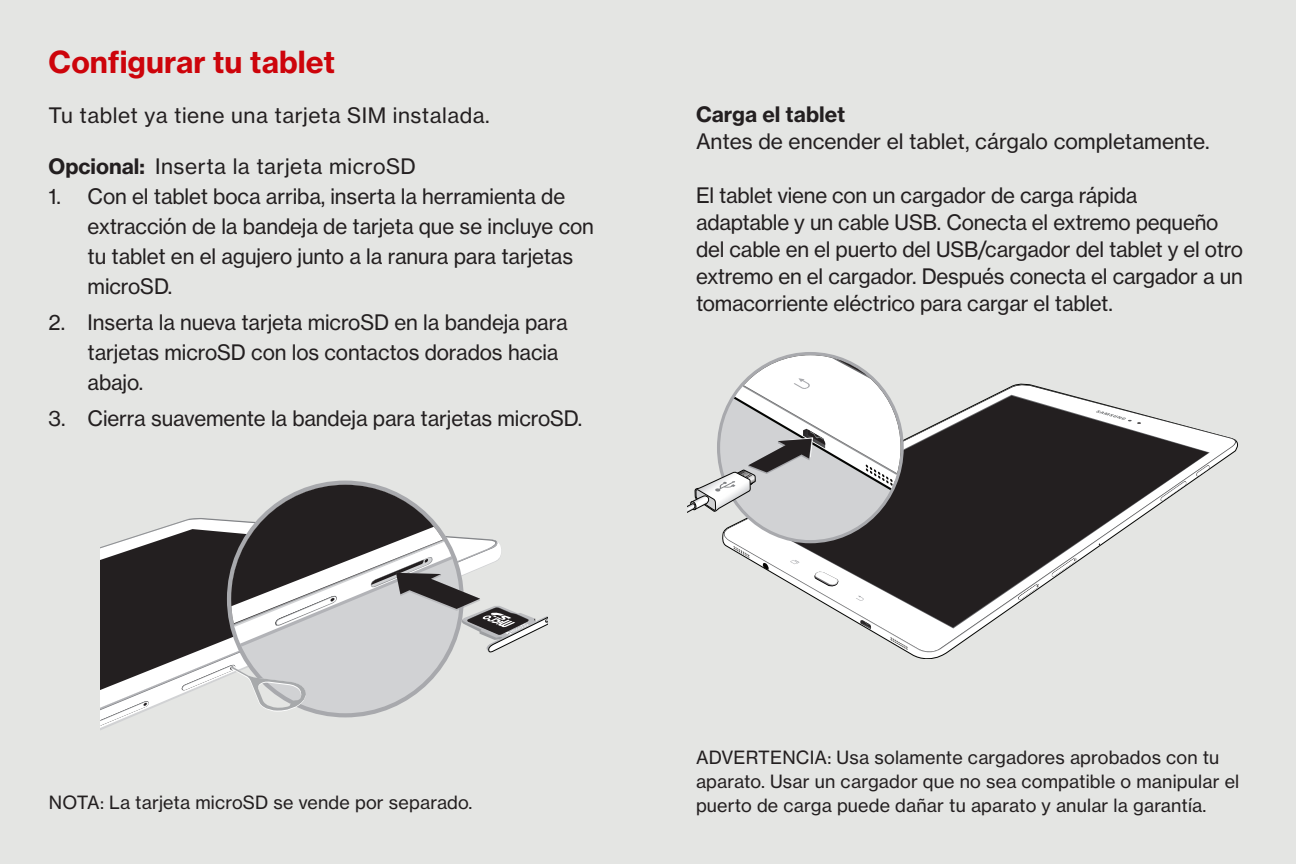
<style>
.page{position:relative;width:1296px;height:864px;background:#e4e5e3}
.page>*{position:absolute;margin:0;border:0;box-sizing:border-box;transform-origin:0 0}
.RED_Section_Head{font:30px "N Haas Grotesk TX Std 75 Bd";color:#cd040b}
.Body{font:21px/30px "N Haas Grotesk TX Std 55 Rg";letter-spacing:-.005em;color:#231f20}
.Body_Copy{font:21px "N Haas Grotesk TX Std 55 Rg";letter-spacing:.025em;color:#231f20}
.RED_Sub_Section_Head{font:21px "N Haas Grotesk TX Std 55 Rg";letter-spacing:.025em;color:#231f20}
.Body_2{font:21px "N Haas Grotesk TX Std 75 Bd";color:#231f20}
.Footnotes{font:18px/24px "N Haas Grotesk TX Std 55 Rg";letter-spacing:.01em;color:#231f20}
.s1{font-family:"N Haas Grotesk TX Std 75 Bd"}
</style>
<div class="page">
<svg style="left:101px;top:519px;width:130px;height:190px"></svg>
<svg style="left:101px;top:529px;width:130px;height:166px;background:#4c494a"></svg>
<svg style="left:101px;top:700px;width:48px;height:28px"></svg>
<svg style="left:231px;top:654px;width:219px;height:59px;fill:#d1d2d4"></svg>
<svg style="left:181px;top:664px;width:125px;height:49px"></svg>
<svg style="left:231px;top:485px;width:317px;height:169px"></svg>
<svg style="left:722px;top:383px;width:516px;height:272px"></svg>
<svg style="left:759px;top:396px;width:450px;height:232px;fill:#231f20"></svg>
<svg style="left:891px;top:637px;width:17px;height:13px"></svg>
<svg style="left:734px;top:546px;width:15px;height:12px"></svg>
<svg style="left:1196px;top:465px;width:14px;height:12px"></svg>
<svg style="left:1160px;top:481px;width:27px;height:21px"></svg>
<svg style="left:1051px;top:557px;width:26px;height:21px"></svg>
<svg style="left:1018px;top:583px;width:21px;height:18px"></svg>
<svg style="left:1096px;top:410px;width:45px;height:14px"></svg>
<svg style="left:687px;top:355px;width:214px;height:185px"></svg>
<p class="RED_Section_Head" style="left:49px;top:43px;width:288px">Configurar tu tablet</p>
<p class="Body_Copy" style="left:49px;top:102px;width:442px">Tu tablet ya tiene una tarjeta SIM instalada.</p>
<p class="RED_Sub_Section_Head" style="left:49px;top:153px;width:369px"><span class="s1">Opcional:</span> Inserta la tarjeta microSD</p>
<p class="Body" style="left:88px;top:181px;width:508px;text-indent:-39px">1. Con el tablet boca arriba, inserta la herramienta de extracción de la bandeja de tarjeta que se incluye con tu tablet en el agujero junto a la ranura para tarjetas microSD.</p>
<p class="Body" style="left:88px;top:307px;width:482px;text-indent:-39px">2. Inserta la nueva tarjeta microSD en la bandeja para tarjetas microSD con los contactos dorados hacia abajo.</p>
<p class="Body" style="left:49px;top:403px;width:535px">3. Cierra suavemente la bandeja para tarjetas microSD.</p>
<p class="Body_2" style="left:696px;top:101px;width:151px">Carga el tablet</p>
<p class="Body" style="left:696px;top:126px;width:515px">Antes de encender el tablet, cárgalo completamente.</p>
<p class="Body" style="left:696px;top:181px;width:549px;line-height:27px">El tablet viene con un cargador de carga rápida<br>adaptable y un cable USB. Conecta el extremo pequeño del cable en el puerto del USB/cargador del tablet y el otro extremo en el cargador. Después conecta el cargador a un tomacorriente eléctrico para cargar el tablet.</p>
<p class="Footnotes" style="left:696px;top:746px;width:545px">ADVERTENCIA: Usa solamente cargadores aprobados con tu aparato. Usar un cargador que no sea compatible o manipular el</p>
<p class="Footnotes" style="left:49px;top:791px;width:425px">NOTA: La tarjeta microSD se vende por separado.</p>
<p class="Footnotes" style="left:696px;top:794px;width:512px">puerto de carga puede dañar tu aparato y anular la garantía.</p>
</div>
